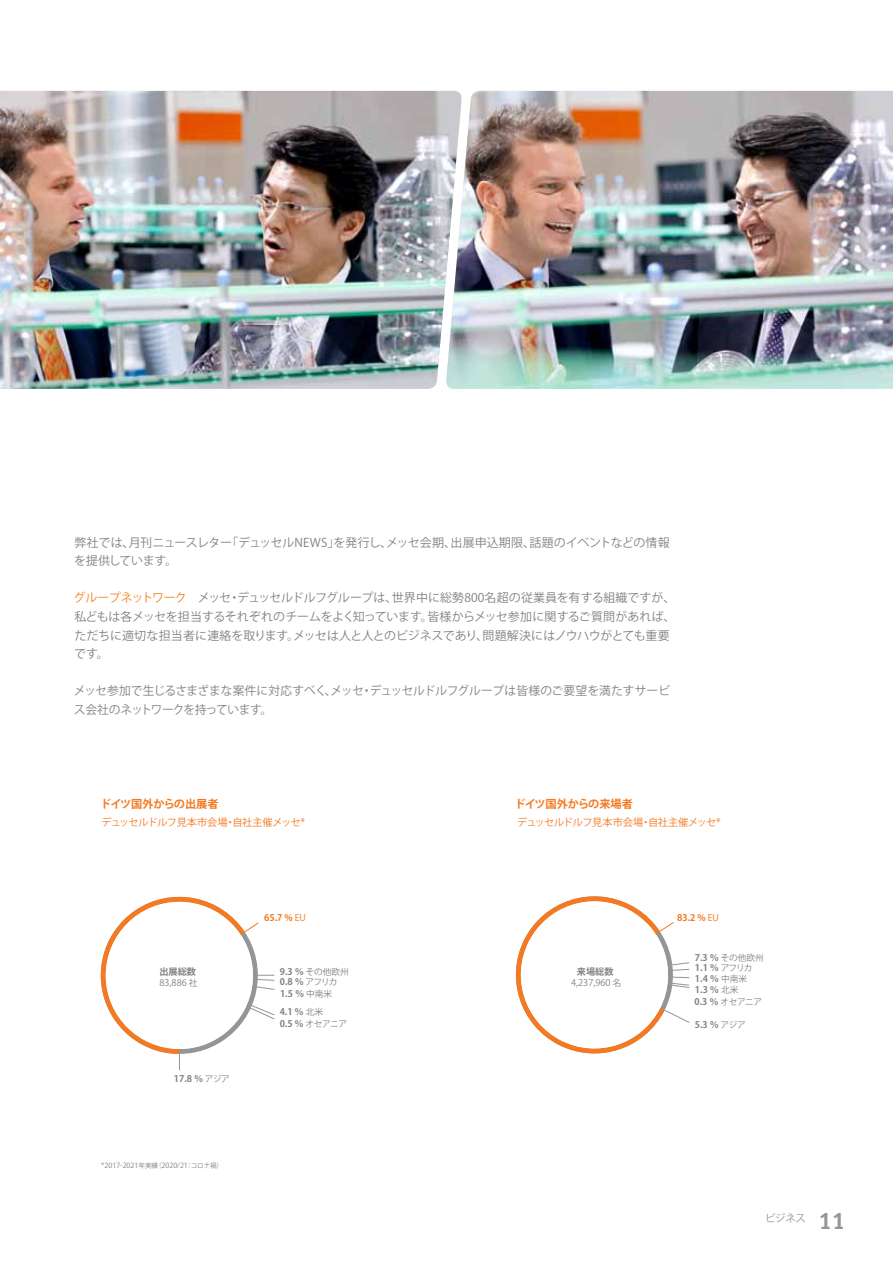
<style>
.page{position:relative;width:893px;height:1263px;background:#fff}
.page>*{position:absolute;margin:0;border:0;box-sizing:border-box;transform-origin:0 0}
.t1{font:700 24px "Officina Sans";color:#939598}
.t2{font:12px/18.6px "Koz Go Pro";letter-spacing:-.01em;color:#808285}
.t3{font:11.25px "Koz Go Pro Bold 90 msp RKSJ H";letter-spacing:-.02em;color:#f47920}
.t4{font:10.5px "Koz Go Pro";color:#939598}
.t5{font:10.2px "Koz Go Pro Regular 90 msp RKSJ H";letter-spacing:-.03em;color:#f47920}
.t6{font:9.15px/10.8px "Koz Go Pro Bold 90 msp RKSJ H";color:#808285}
.t7{font:9.15px "Koz Go Pro Regular 90 msp RKSJ H";color:#808285}
.t8{font:9.15px "Koz Go Pro Bold 90 msp RKSJ H";color:#f47920}
.t9{font:8.7px "Koz Go Pro Regular 90 msp RKSJ H";letter-spacing:-.03em;color:#808285}
.t10{font:7.2px "Koz Go Pro Regular 90 msp RKSJ H";color:#808285}
.s1{color:#f58220}
.s2{font-size:8.7px}
.s3{font-family:"Koz Go Pro Regular 90 msp RKSJ H";font-size:8.7px}
.s4{font-size:6.6px}
.s5{font-family:"Koz Go Pro Regular 90 msp RKSJ H"}
.s6{font-family:"Koz Go Pro Bold 90 msp RKSJ H";font-size:9.15px}
</style>
<div class="page">
<img style="left:0;top:91px;width:445px;height:298px">
<img style="left:445px;top:91px;width:448px;height:298px">
<hr style="left:179px;top:975px;width:1px;height:95px;background:#939598">
<svg style="left:101px;top:897px;width:174px;height:157px"></svg>
<div style="left:106px;top:902px;width:147px;height:147px;background:#fff;border-radius:50%"></div>
<svg style="left:515px;top:896px;width:175px;height:158px"></svg>
<p class="t2" style="left:74px;top:533px;width:597px">弊社では、月刊ニュースレター「デュッセルNEWS」を発行し、メッセ会期、出展申込期限、話題のイベントなどの情報を提供しています。</p>
<p class="t2" style="left:74px;top:589px;width:604px"><span class="s1">グループネットワーク　</span>メッセ・デュッセルドルフグループは、世界中に総勢800名超の従業員を有する組織ですが、私どもは各メッセを担当するそれぞれのチームをよく知っています。皆様からメッセ参加に関するご質問があれば、ただちに適切な担当者に連絡を取ります。メッセは人と人とのビジネスであり、問題解決にはノウハウがとても重要です。</p>
<p class="t2" style="left:74px;top:682px;width:598px">メッセ参加で生じるさまざまな案件に対応すべく、メッセ・デュッセルドルフグループは皆様のご要望を満たすサービス会社のネットワークを持っています。</p>
<p class="t3" style="left:100px;top:796px;width:120px">ドイツ国外からの出展者</p>
<p class="t3" style="left:514px;top:796px;width:120px">ドイツ国外からの来場者</p>
<p class="t5" style="left:102px;top:815px;width:205px">デュッセルドルフ見本市会場・自社主催メッセ*</p>
<p class="t5" style="left:517px;top:815px;width:205px">デュッセルドルフ見本市会場・自社主催メッセ*</p>
<p class="t6" style="left:159px;top:966px;width:38px">出展総数</p>
<p class="t7" style="left:160px;top:977px;width:40px">83,886 <span class="s2">社</span></p>
<p class="t6" style="left:174px;top:1074px;width:57px">17.8 ％ <span class="s3">アジア</span></p>
<p class="t10" style="left:101px;top:1160px;width:123px">*2017-2021<span class="s4">年実績（</span>2020/21<span class="s4">：コロナ禍）</span></p>
<p class="t8" style="left:264px;top:912px;width:43px">65.7 % <span class="s5">EU</span></p>
<p class="t9" style="left:280px;top:966px;width:71px"><span class="s6">9.3 ％</span> その他欧州</p>
<p class="t6" style="left:280px;top:977px;width:59px;line-height:11.4px">0.8 ％ <span class="s3">アフリカ<br></span>1.5 ％ <span class="s3">中南米</span></p>
<p class="t6" style="left:280px;top:1006px;width:45px">4.1 ％ <span class="s3">北米</span></p>
<p class="t9" style="left:280px;top:1018px;width:69px"><span class="s6">0.5 ％</span> オセアニア</p>
<p class="t6" style="left:577px;top:966px;width:38px">来場総数</p>
<p class="t7" style="left:571px;top:977px;width:52px">4,237,960 <span class="s2">名</span></p>
<p class="t8" style="left:677px;top:912px;width:43px">83.2 % <span class="s5">EU</span></p>
<p class="t9" style="left:695px;top:953px;width:71px"><span class="s6">7.3 ％</span> その他欧州</p>
<p class="t6" style="left:695px;top:963px;width:59px">1.1 ％ <span class="s3">アフリカ<br></span>1.4 ％ <span class="s3">中南米<br></span>1.3 ％ <span class="s3">北米</span></p>
<p class="t9" style="left:695px;top:996px;width:69px"><span class="s6">0.3 ％</span> オセアニア</p>
<p class="t6" style="left:695px;top:1020px;width:52px">5.3 ％ <span class="s3">アジア</span></p>
<p class="t4" style="left:765px;top:1212px;width:42px">ビジネス</p>
<h1 class="t1" style="left:819px;top:1206px;width:28px">11</h1>
</div>
